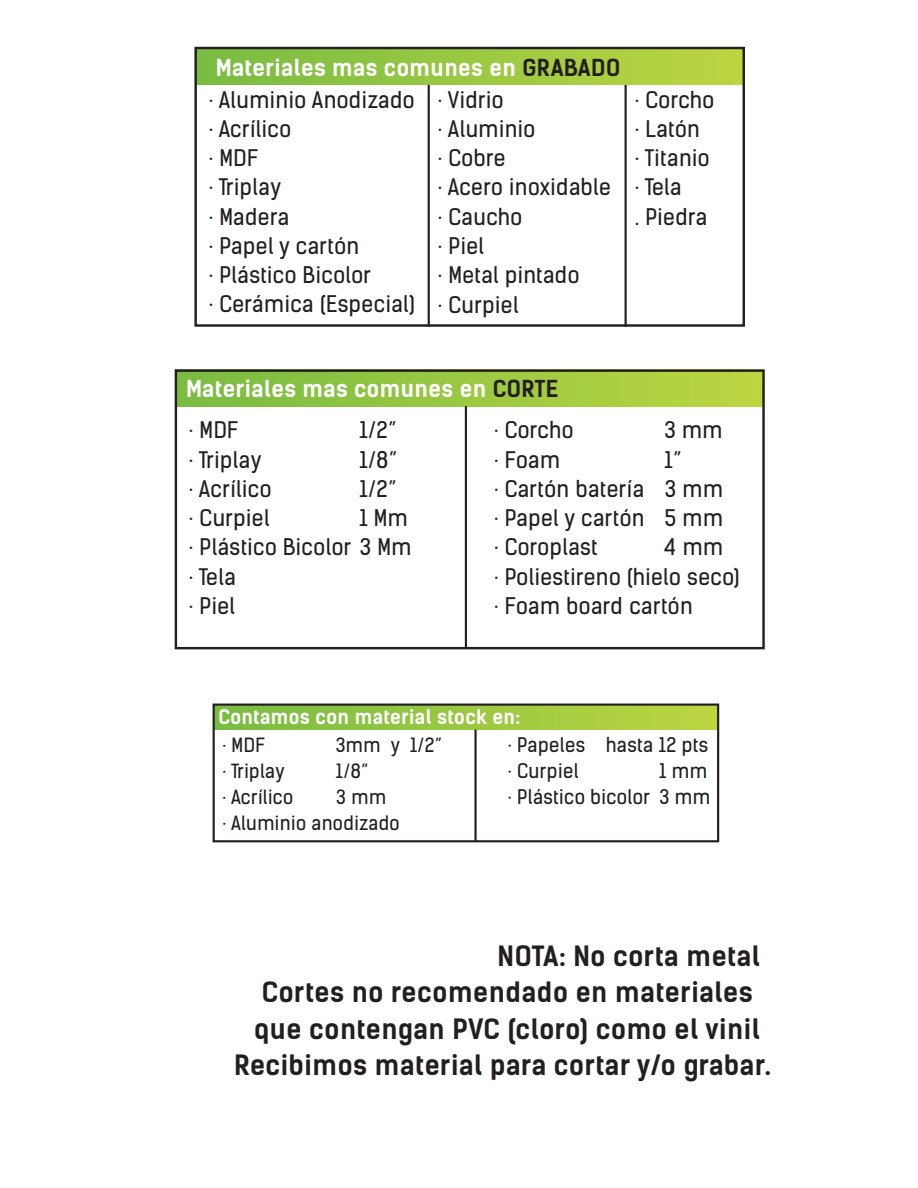
<style>
.page{position:relative;width:918px;height:1188px;background:#fff}
.page>*{position:absolute;margin:0;border:0;box-sizing:border-box;transform-origin:0 0}
.t1{font:700 26.7px/36.3px "Kelson Sans";letter-spacing:.02em;color:#231f20}
.t2{font:700 22.35px "Kelson Sans";letter-spacing:.02em;color:#fff}
.t3{font:21.75px/29.2px "Kelson Sans";letter-spacing:.02em;color:#231f20}
.t4{font:19.2px/26px "Kelson Sans";letter-spacing:.02em;color:#231f20}
.t5{font:700 19.2px "Kelson Sans";letter-spacing:.02em;color:#fff}
.t6{font:18.75px/26px "Kelson Sans";letter-spacing:.02em;color:#231f20}
.s1{color:#231f20}
</style>
<div class="page">
<div style="left:176px;top:370px;width:588px;height:37px;background:linear-gradient(to right,#78bc42,#bdd641)"></div>
<hr style="left:465px;top:406px;width:2px;height:242px;background:#231f20">
<div style="left:196px;top:48px;width:548px;height:37px;background:linear-gradient(to right,#78bc42,#bdd641)"></div>
<hr style="left:428px;top:85px;width:2px;height:242px;background:#231f20">
<hr style="left:625px;top:85px;width:2px;height:242px;background:#231f20">
<div style="left:175px;top:369px;width:590px;height:280px;border:2px solid #231f20"></div>
<div style="left:194px;top:47px;width:551px;height:280px;border:2px solid #231f20"></div>
<div style="left:214px;top:705px;width:504px;height:25px;background:linear-gradient(to right,#78bc42,#bdd641)"></div>
<div style="left:213px;top:704px;width:506px;height:138px;border:2px solid #231f20"></div>
<hr style="left:474px;top:730px;width:3px;height:111px;background:#231f20">
<p class="t2" style="left:216px;top:54px;width:406px">Materiales mas comunes en <span class="s1">GRABADO</span></p>
<p class="t3" style="left:209px;top:85px;width:208px">· Aluminio Anodizado · Acrílico<br>· MDF<br>· Triplay<br>· Madera<br>· Papel y cartón<br>· Plástico Bicolor<br>· Cerámica (Especial)</p>
<p class="t3" style="left:438px;top:85px;width:175px">· Vidrio<br>· Aluminio<br>· Cobre<br>· Acero inoxidable · Caucho<br>· Piel<br>· Metal pintado<br>· Curpiel</p>
<p class="t3" style="left:635px;top:85px;width:81px">· Corcho · Latón<br>· Titanio · Tela<br>. Piedra</p>
<p class="t2" style="left:186px;top:374px;width:374px">Materiales mas comunes en <span class="s1">CORTE</span></p>
<p class="t3" style="left:189px;top:416px;width:51px">· MDF</p>
<p class="t3" style="left:359px;top:416px;width:39px">1/2”</p>
<p class="t3" style="left:189px;top:445px;width:74px">· Triplay</p>
<p class="t3" style="left:359px;top:445px;width:40px">1/8”</p>
<p class="t3" style="left:189px;top:474px;width:84px">· Acrílico</p>
<p class="t3" style="left:359px;top:474px;width:39px">1/2”</p>
<p class="t3" style="left:189px;top:503px;width:82px">· Curpiel</p>
<p class="t3" style="left:189px;top:503px;width:224px;text-indent:170px">1 Mm · Plástico Bicolor 3 Mm · Tela<br>· Piel</p>
<p class="t3" style="left:494px;top:416px;width:81px">· Corcho</p>
<p class="t3" style="left:664px;top:416px;width:60px">3 mm</p>
<p class="t3" style="left:494px;top:445px;width:68px">· Foam</p>
<p class="t3" style="left:494px;top:445px;width:231px;text-indent:170px">1”<br>· Cartón batería 3 mm · Papel y cartón 5 mm · Coroplast</p>
<p class="t3" style="left:494px;top:533px;width:247px;text-indent:170px">4 mm<br>· Poliestireno (hielo seco) · Foam board cartón</p>
<p class="t5" style="left:218px;top:705px;width:303px">Contamos con material stock en:</p>
<p class="t6" style="left:222px;top:732px;width:44px">· MDF</p>
<p class="t6" style="left:336px;top:732px;width:108px">3mm y 1/2”</p>
<p class="t6" style="left:222px;top:758px;width:64px">· Triplay</p>
<p class="t6" style="left:336px;top:758px;width:34px">1/8”</p>
<p class="t6" style="left:222px;top:784px;width:72px">· Acrílico</p>
<p class="t4" style="left:508px;top:732px;width:202px">· Papeles hasta 12 pts · Curpiel</p>
<p class="t4" style="left:508px;top:758px;width:204px;text-align:right">1 mm<br>· Plástico bicolor 3 mm</p>
<p class="t6" style="left:222px;top:784px;width:179px;text-indent:114px">3 mm<br>· Aluminio anodizado</p>
<p class="t1" style="left:254px;top:938px;width:507px;text-indent:243px">NOTA: No corta metal<br>Cortes no recomendado en materiales que contengan PVC (cloro) como el vinil</p>
<p class="t1" style="left:234px;top:1047px;width:538px">Recibimos material para cortar y/o grabar.</p>
</div>
